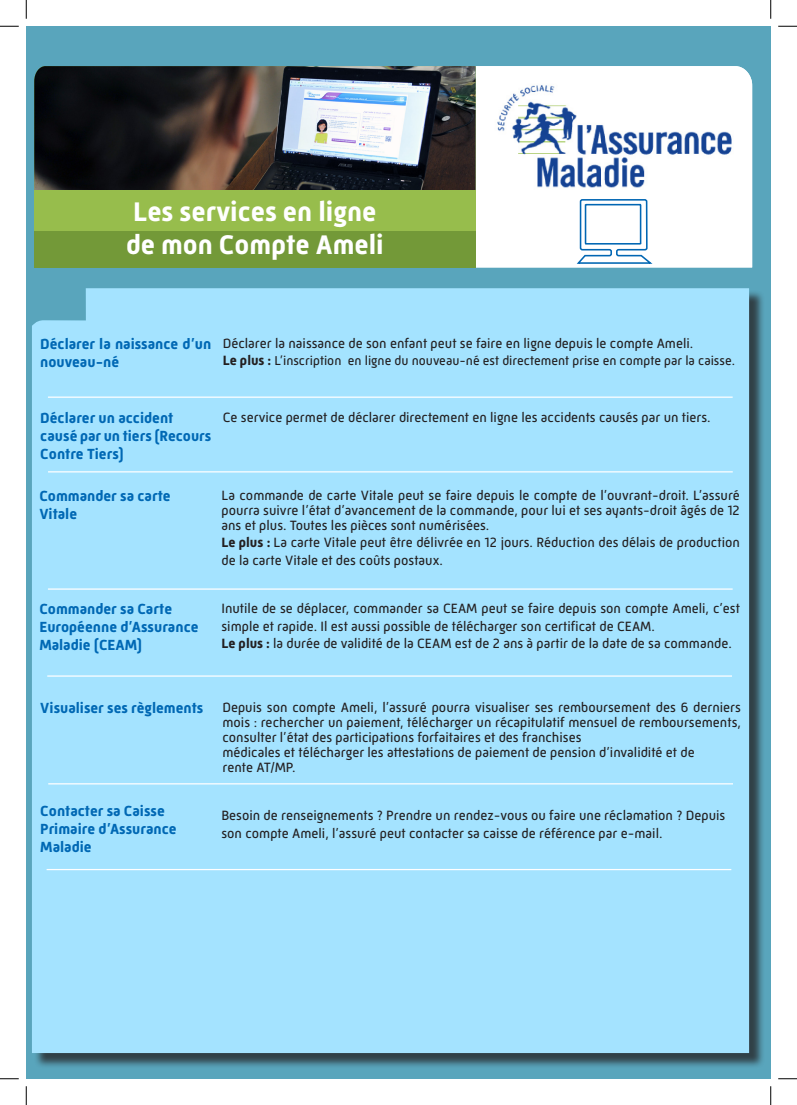
<style>
.page{position:relative;width:797px;height:1105px;background:#fff}
.page>*{position:absolute;margin:0;border:0;box-sizing:border-box;transform-origin:0 0}
.t1{font:700 27.5px "Mic 32 New";color:#fff}
.t2{font:700 15px/18px "Mic 32 New";color:#0068b4}
.t3{font:13.75px/15px "Mic 32 New";color:#231f20}
.t4{font:13.12px "Mic 32 New";color:#231f20}
.s1{font-weight:700;font-size:13.75px}
.s2{font-weight:700}
</style>
<div class="page">
<div style="left:26px;top:26px;width:744px;height:1053px;background:#59a5bc"></div>
<img style="left:475px;top:66px;width:277px;height:201px">
<div style="left:34px;top:290px;width:730px;height:779px;background:#231f20;opacity:.75"></div>
<div style="left:32px;top:288px;width:717px;height:765px;background:#a4e3ff"></div>
<hr style="left:48px;top:396px;width:684px;height:2px;background:#fff">
<div style="left:574px;top:192px;width:110px;height:26px;background:#fff"></div>
<hr style="left:48px;top:588px;width:684px;height:2px;background:#fff">
<hr style="left:47px;top:675px;width:685px;height:2px;background:#fff">
<hr style="left:48px;top:783px;width:685px;height:1px;background:#fff">
<hr style="left:48px;top:471px;width:684px;height:1px;background:#fff">
<svg style="left:575px;top:199px;width:77px;height:66px"></svg>
<div style="left:584px;top:204px;width:57px;height:41px;border:2px solid #0166b3"></div>
<hr style="left:47px;top:869px;width:684px;height:1px;background:#fff">
<img style="left:34px;top:66px;width:441px;height:124px">
<div style="left:34px;top:230px;width:441px;height:37px;background:#739938"></div>
<div style="left:34px;top:190px;width:441px;height:40px;background:#97bd4c"></div>
<svg style="left:0;top:25px;width:19px;height:2px"></svg>
<svg style="left:778px;top:25px;width:19px;height:2px"></svg>
<svg style="left:0;top:1078px;width:19px;height:1px"></svg>
<svg style="left:778px;top:1078px;width:19px;height:1px"></svg>
<svg style="left:25px;top:0;width:2px;height:19px"></svg>
<svg style="left:25px;top:1086px;width:2px;height:19px"></svg>
<svg style="left:770px;top:0;width:1px;height:19px"></svg>
<svg style="left:770px;top:1086px;width:1px;height:19px"></svg>
<p class="t1" style="left:133px;top:196px;width:245px">Les services en ligne</p>
<p class="t1" style="left:126px;top:229px;width:259px">de mon Compte Ameli</p>
<p class="t2" style="left:40px;top:335px;width:172px">Déclarer la naissance d’un nouveau-né</p>
<p class="t3" style="left:223px;top:335px;width:472px">Déclarer la naissance de son enfant peut se faire en ligne depuis le compte Ameli.</p>
<p class="t4" style="left:223px;top:353px;width:514px"><span class="s1">Le plus :</span> L’inscription en ligne du nouveau-né est directement prise en compte par la caisse.</p>
<p class="t2" style="left:40px;top:409px;width:134px">Déclarer un accident</p>
<p class="t2" style="left:40px;top:427px;width:172px">causé par un tiers (Recours<br>Contre Tiers)</p>
<p class="t3" style="left:223px;top:410px;width:489px">Ce service permet de déclarer directement en ligne les accidents causés par un tiers.</p>
<p class="t2" style="left:39px;top:486px;width:133px">Commander sa carte<br>Vitale</p>
<p class="t3" style="left:221px;top:487px;width:520px;text-align:justify">La commande de carte Vitale peut se faire depuis le compte de l’ouvrant-droit. L’assuré pourra suivre l’état d’avancement de la commande, pour lui et ses ayants-droit âgés de 12 ans et plus. Toutes les pièces sont numérisées.</p>
<p class="t3" style="left:221px;top:534px;width:520px;line-height:17.5px"><span class="s2">Le plus :</span> La carte Vitale peut être délivrée en 12 jours. Réduction des délais de production de la carte Vitale et des coûts postaux.</p>
<p class="t2" style="left:39px;top:600px;width:161px">Commander sa Carte<br>Européenne d’Assurance<br>Maladie (CEAM)</p>
<p class="t3" style="left:221px;top:600px;width:520px;line-height:17.5px">Inutile de se déplacer, commander sa CEAM peut se faire depuis son compte Ameli, c’est simple et rapide. Il est aussi possible de télécharger son certificat de CEAM.</p>
<p class="t3" style="left:221px;top:636px;width:512px"><span class="s2">Le plus :</span> la durée de validité de la CEAM est de 2 ans à partir de la date de sa commande.</p>
<p class="t2" style="left:40px;top:699px;width:165px">Visualiser ses règlements</p>
<p class="t3" style="left:222px;top:700px;width:520px;text-align:justify">Depuis son compte Ameli, l’assuré pourra visualiser ses remboursement des 6 derniers mois : rechercher un paiement, télécharger un récapitulatif mensuel de remboursements, consulter l’état des participations forfaitaires et des franchises</p>
<p class="t3" style="left:222px;top:745px;width:474px">médicales et télécharger les attestations de paiement de pension d’invalidité et de</p>
<p class="t3" style="left:222px;top:760px;width:74px">rente AT/MP.</p>
<p class="t2" style="left:40px;top:801px;width:126px">Contacter sa Caisse</p>
<p class="t2" style="left:40px;top:819px;width:138px">Primaire d’Assurance</p>
<p class="t2" style="left:40px;top:837px;width:53px">Maladie</p>
<p class="t3" style="left:221px;top:807px;width:505px;line-height:17.5px">Besoin de renseignements ? Prendre un rendez-vous ou faire une réclamation ? Depuis son compte Ameli, l’assuré peut contacter sa caisse de référence par e-mail.</p>
</div>
